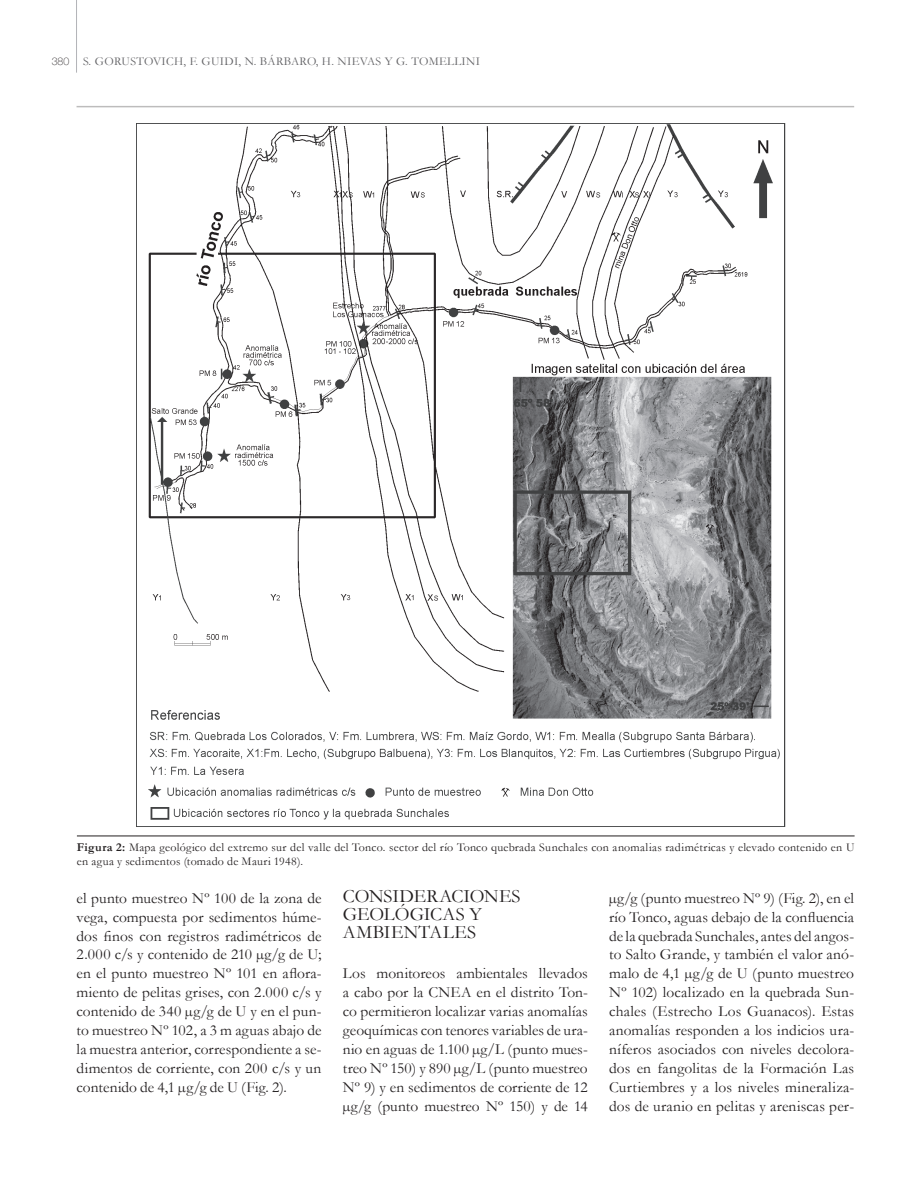
<style>
.page{position:relative;width:918px;height:1188px;background:#fff}
.page>*{position:absolute;margin:0;border:0;box-sizing:border-box;transform-origin:0 0}
.Titulo_2{font:18.9px/18px "Garamond";letter-spacing:.005em;color:#231f20}
.Texto_general{font:15.45px/18.9px "Garamond";letter-spacing:.005em;color:#231f20;text-align:justify}
.Epígrafes{font:12px/14.4px "Garamond";letter-spacing:.02em;color:#231f20}
.t1{font:12px "Garamond";letter-spacing:.025em;color:#636366}
.s1{font-family:"Helvetica Neue";font-weight:100;font-size:10.5px;color:#231f20}
.s2{font-weight:700}
</style>
<div class="page">
<hr style="left:76px;top:0;width:1px;height:73px;background:#b2b3b7">
<img style="left:137px;top:123px;width:696px;height:713px">
<hr style="left:77px;top:106px;width:777px;height:1px;background:#231f20">
<hr style="left:77px;top:836px;width:778px;height:1px;background:#231f20">
<p class="t1" style="left:52px;top:53px;width:430px"><span class="s1">380</span> S. GORUSTOVICH, F. GUIDI, N. BÁRBARO, H. NIEVAS Y G. TOMELLINI</p>
<p class="Epígrafes" style="left:77px;top:840px;width:779px"><span class="s2">Figura 2:</span> Mapa geológico del extremo sur del valle del Tonco. sector del río Tonco quebrada Sunchales con anomalias radimétricas y elevado contenido en U en agua y sedimentos (tomado de Mauri 1948).</p>
<p class="Texto_general" style="left:77px;top:888px;width:247px">el punto muestreo Nº 100 de la zona de vega, compuesta por sedimentos húme&shy;dos finos con registros radimétricos de 2.000 c/s y contenido de 210 µg/g de U; en el punto muestreo Nº 101 en aflora&shy;miento de pelitas grises, con 2.000 c/s y contenido de 340 µg/g de U y en el pun&shy;to muestreo Nº 102, a 3 m aguas abajo de la muestra anterior, correspondiente a se&shy;dimentos de corriente, con 200 c/s y un contenido de 4,1 µg/g de U (Fig. 2).</p>
<p class="Titulo_2" style="left:343px;top:887px;width:179px">CONSIDERACIONES<br>GEOLÓGICAS Y<br>AMBIENTALES</p>
<p class="Texto_general" style="left:343px;top:964px;width:247px">Los monitoreos ambientales llevados a cabo por la CNEA en el distrito Ton&shy;co permitieron localizar varias anomalías geoquímicas con tenores variables de ura&shy;nio en aguas de 1.100 µg/L (punto mues&shy;treo Nº 150) y 890 µg/L (punto muestreo Nº 9) y en sedimentos de corriente de 12 µg/g (punto muestreo Nº 150) y de 14</p>
<p class="Texto_general" style="left:609px;top:888px;width:247px">µg/g (punto muestreo Nº 9) (Fig. 2), en el río Tonco, aguas debajo de la confluencia de la quebrada Sunchales, antes del angos&shy;to Salto Grande, y también el valor anó&shy;malo de 4,1 µg/g de U (punto muestreo Nº 102) localizado en la quebrada Sun&shy;chales (Estrecho Los Guanacos). Estas anomalías responden a los indicios ura&shy;níferos asociados con niveles decolora&shy;dos en fangolitas de la Formación Las Curtiembres y a los niveles mineraliza&shy;dos de uranio en pelitas y areniscas per-</p>
</div>
